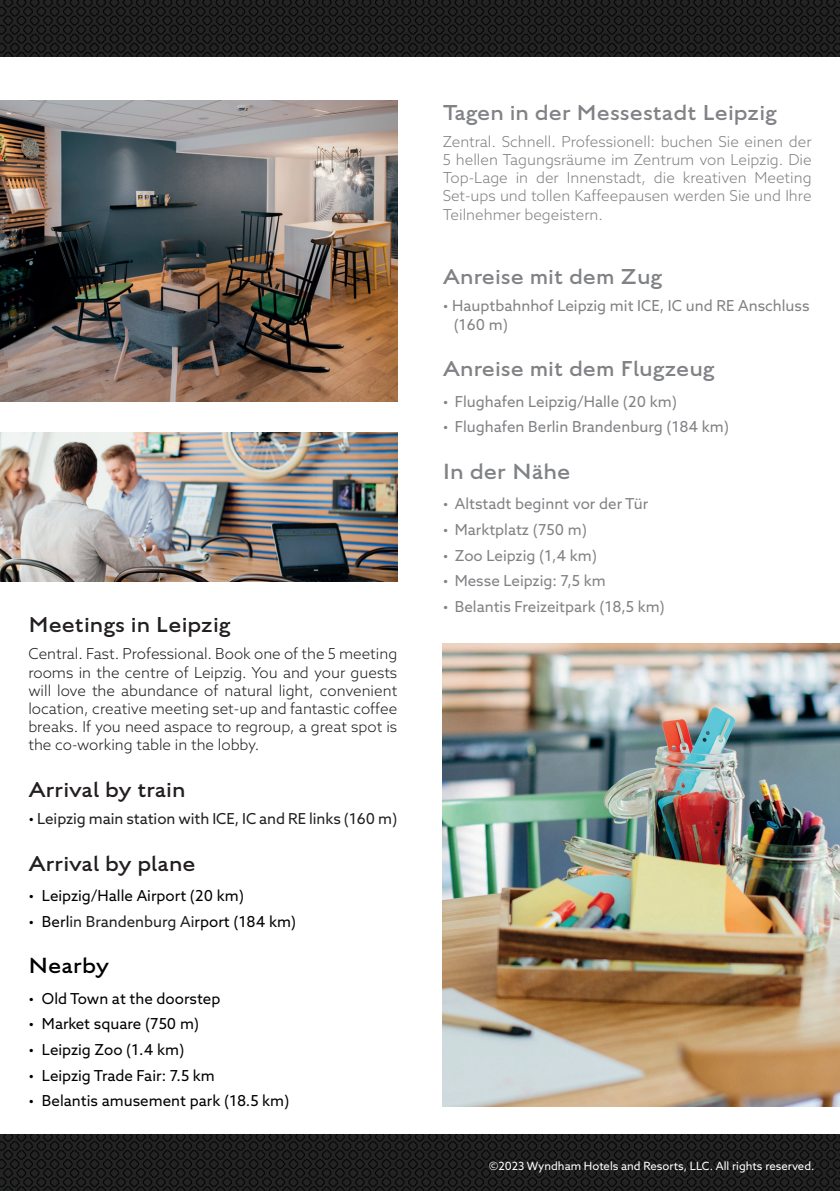
<style>
.page{position:relative;width:840px;height:1191px;background:#fff}
.page>*{position:absolute;margin:0;border:0;box-sizing:border-box;transform-origin:0 0}
.t1{font:300 24.6px "English Grotesque";color:#808285}
.t2{font:300 24.6px "English Grotesque";color:#000001}
.t3{font:300 24.2px "English Grotesque";color:#808285}
.t4{font:300 24.2px "English Grotesque";color:#231f20}
.t5{font:300 15.2px/18.2px "Azo Sans";color:#231f20;text-align:justify}
.t6{font:15.2px/18.2px "Azo Sans";color:#808285}
.t7{font:300 15.2px/18.2px "Azo Sans";color:#808285;text-align:justify}
.t8{font:15.2px "Azo Sans";color:#000001}
.t9{font:15.2px "Azo Sans";color:#231f20}
.t10{font:11.4px "Azo Sans";color:#fff}
.s1{color:#000001}
.s2{color:#231f20}
</style>
<div class="page">
<img style="left:0;top:100px;width:397px;height:301px">
<img style="left:0;top:0;width:839px;height:56px">
<img style="left:0;top:1134px;width:839px;height:57px">
<img style="left:0;top:432px;width:397px;height:149px">
<img style="left:442px;top:643px;width:397px;height:463px">
<h2 class="t4" style="left:28px;top:610px;width:204px">Meetings in Leipzig</h2>
<p class="t5" style="left:28px;top:645px;width:370px">Central. Fast. Professional. Book one of the 5 meeting rooms in the centre of Leipzig. You and your guests will love the abundance of natural light, convenient location, creative meeting set-up and fantastic coffee breaks. If you need aspace to regroup, a great spot is the co-working table in the lobby.</p>
<h2 class="t4" style="left:28px;top:774px;width:159px">Arrival by train</h2>
<p class="t9" style="left:28px;top:808px;width:370px"><span class="s1">•</span> Leipzig main station with ICE, IC and RE links (160 m)</p>
<h2 class="t4" style="left:28px;top:848px;width:169px">Arrival by plane</h2>
<p class="t8" style="left:28px;top:885px;width:217px">• Leipzig/Halle Airport (20 km)</p>
<p class="t8" style="left:28px;top:911px;width:269px">• Berl<span class="s2">in Brandenburg Ai</span>rport (184 km)</p>
<h1 class="t2" style="left:28px;top:951px;width:82px">Nearby</h1>
<p class="t8" style="left:28px;top:988px;width:193px">• Old Town at the doorstep</p>
<p class="t8" style="left:28px;top:1014px;width:172px">• Market square (750 m)</p>
<p class="t8" style="left:28px;top:1039px;width:157px">• Leipzig Zoo (1.4 km)</p>
<p class="t8" style="left:28px;top:1065px;width:188px">• Leipzig Trade Fair: 7.5 km</p>
<p class="t8" style="left:28px;top:1091px;width:262px">• Belantis amusement park (18.5 km)</p>
<h2 class="t3" style="left:442px;top:98px;width:336px">Tagen in der Messestadt Leipzig</h2>
<p class="t7" style="left:442px;top:132px;width:370px">Zentral. Schnell. Professionell: buchen Sie einen der 5 hellen Tagungsräume im Zentrum von Leipzig. Die Top-Lage in der Innenstadt, die kreativen Meeting Set-ups und tollen Kaffeepausen werden Sie und Ihre Teilnehmer begeistern.</p>
<h2 class="t3" style="left:442px;top:262px;width:221px">Anreise mit dem Zug</h2>
<p class="t6" style="left:453px;top:297px;width:357px;text-indent:-11px">• Hauptbahnhof Leipzig mit ICE, IC und RE Anschluss (160 m)</p>
<h2 class="t3" style="left:442px;top:354px;width:273px">Anreise mit dem Flugzeug</h2>
<p class="t6" style="left:442px;top:392px;width:236px">• Flughafen Leipzig/Halle (20 km)</p>
<p class="t6" style="left:442px;top:417px;width:288px">• Flughafen Berlin Brandenburg (184 km)</p>
<h1 class="t1" style="left:442px;top:457px;width:129px">In der Nähe</h1>
<p class="t6" style="left:442px;top:494px;width:207px">• Altstadt beginnt vor der Tür</p>
<p class="t6" style="left:442px;top:520px;width:146px">• Marktplatz (750 m)</p>
<p class="t6" style="left:442px;top:546px;width:156px">• Zoo Leipzig (1,4 km)</p>
<p class="t6" style="left:442px;top:572px;width:164px">• Messe Leipzig: 7,5 km</p>
<p class="t6" style="left:442px;top:597px;width:224px">• Belantis Freizeitpark (18,5 km)</p>
<p class="t10" style="left:489px;top:1158px;width:326px">©2023 Wyndham Hotels and Resorts, LLC. All rights reserved.</p>
</div>
